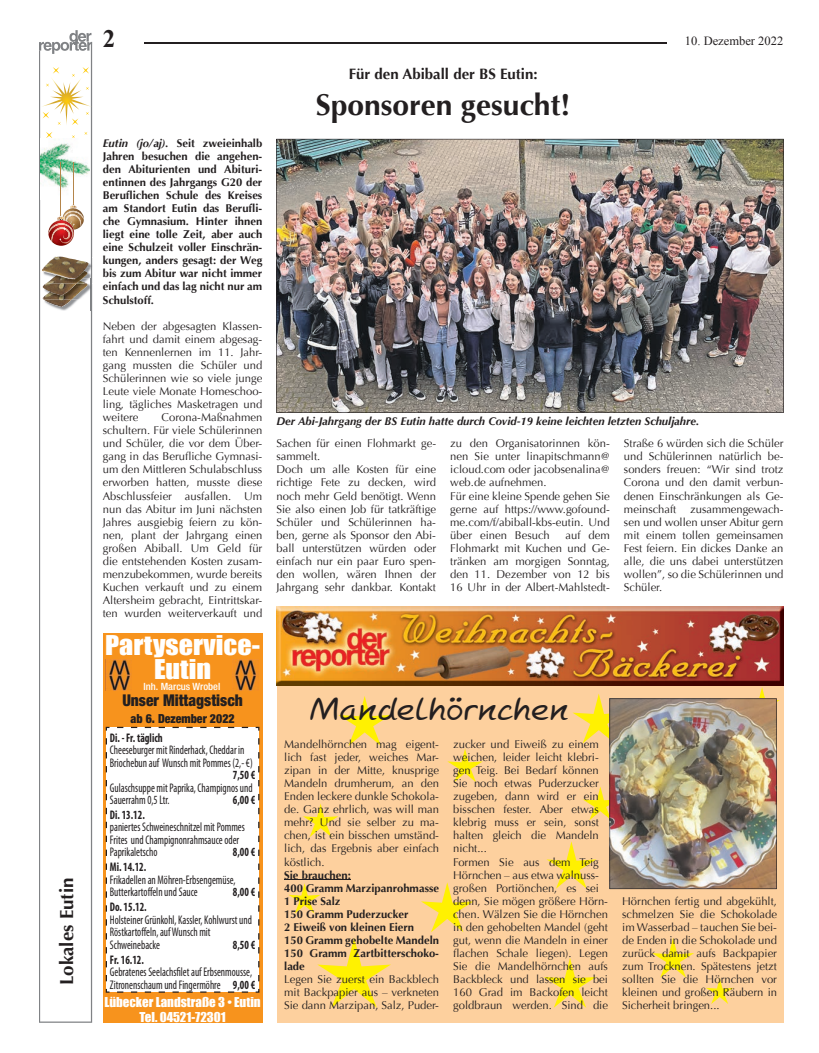
<style>
.page{position:relative;width:819px;height:1053px;background:#fff}
.page>*{position:absolute;margin:0;border:0;box-sizing:border-box;transform-origin:0 0}
.t1{font:700 30px "Optima";color:#231f20}
.t2{font:30px "Mcgannahan";color:#231f20;scale:1.2 1}
.t3{font:25px/23.8px "Impact";color:#fff;text-align:center;scale:1.12 1}
.t4{font:700 25px "Times New Roman";color:#231f20}
.t5{font:700 18.75px "Optima";color:#231f20}
.t6{font:900 condensed 16.25px "Helvetica Neue";color:#231f20;scale:.95 1}
.t7{font:700 15px "Optima";color:#231f20}
.t8{font:condensed 12.5px/12.5px "Myriad Pro";color:#231f20;scale:.85 1}
.t9{font:12.5px/15px "Impact";color:#fff;text-align:center;scale:1.04 1}
.t10{font:700 condensed 12.5px "Myriad Pro";color:#231f20;scale:.85 1}
.t11{font:900 condensed 12.5px "Helvetica Neue";color:#231f20;scale:.95 1}
.t12{font:12.5px "Times New Roman";color:#231f20}
.t13{font:11.25px/13px "Optima";color:#231f20;text-align:justify}
.t14{font:700 11.25px/13px "Optima";color:#231f20;text-align:justify}
.t15{font:italic 700 11.25px "Optima";color:#231f20}
.t16{font:500 condensed 10px "Helvetica Neue";color:#fff;scale:1.04 1}
.s1{font-style:italic}
.s2{font-weight:700}
</style>
<div class="page">
<hr style="left:144px;top:43px;width:522px;height:1px;background:#231f20">
<div style="left:103px;top:632px;width:159px;height:390px;background:#f7931d"></div>
<div style="left:105px;top:726px;width:155px;height:267px;background:#fff"></div>
<img style="left:232px;top:659px;width:26px;height:31px">
<img style="left:106px;top:659px;width:26px;height:31px">
<img style="left:276px;top:139px;width:507px;height:274px">
<div style="left:277px;top:671px;width:506px;height:351px;background:#fdd09e"></div>
<img style="left:276px;top:606px;width:507px;height:79px">
<svg style="left:303px;top:803px;width:35px;height:34px"></svg>
<svg style="left:421px;top:882px;width:52px;height:50px"></svg>
<svg style="left:317px;top:938px;width:74px;height:69px"></svg>
<svg style="left:544px;top:958px;width:52px;height:49px"></svg>
<svg style="left:652px;top:938px;width:42px;height:39px"></svg>
<svg style="left:289px;top:883px;width:31px;height:30px"></svg>
<svg style="left:706px;top:978px;width:27px;height:25px"></svg>
<svg style="left:338px;top:696px;width:53px;height:49px"></svg>
<svg style="left:447px;top:749px;width:36px;height:33px"></svg>
<svg style="left:39px;top:54px;width:53px;height:968px"></svg>
<svg style="left:39px;top:30px;width:53px;height:24px"></svg>
<img style="left:44px;top:299px;width:33px;height:12px">
<img style="left:43px;top:297px;width:29px;height:10px">
<svg style="left:41px;top:67px;width:51px;height:58px"></svg>
<svg style="left:46px;top:132px;width:6px;height:6px"></svg>
<img style="left:44px;top:295px;width:33px;height:4px">
<img style="left:43px;top:283px;width:34px;height:12px">
<svg style="left:44px;top:279px;width:8px;height:17px"></svg>
<svg style="left:77px;top:258px;width:16px;height:53px"></svg>
<img style="left:46px;top:279px;width:42px;height:4px">
<img style="left:42px;top:256px;width:46px;height:23px">
<img style="left:41px;top:138px;width:49px;height:62px">
<hr style="left:73px;top:162px;width:1px;height:42px;background:#b4854b">
<img style="left:77px;top:208px;width:7px;height:22px">
<img style="left:77px;top:211px;width:7px;height:15px">
<hr style="left:61px;top:162px;width:1px;height:53px;background:#b4854b">
<img style="left:48px;top:220px;width:26px;height:26px">
<img style="left:48px;top:223px;width:26px;height:20px">
<svg style="left:57px;top:204px;width:20px;height:27px"></svg>
<img style="left:546px;top:687px;width:233px;height:202px">
<hr style="left:284px;top:879px;width:67px;height:1px;background:#231f20">
<p class="t5" style="left:56px;top:985px;width:109px;rotate:-90deg">Lokales Eutin</p>
<p class="t4" style="left:103px;top:21px;width:14px">2</p>
<p class="t12" style="left:685px;top:32px;width:100px">10. Dezember 2022</p>
<p class="t14" style="left:103px;top:136px;width:161px"><span class="s1">Eutin (jo/aj).</span> Seit zweieinhalb Jahren besuchen die angehen&shy;den Abiturienten und Abituri&shy;entinnen des Jahrgangs G20 der Beruflichen Schule des Kreises am Standort Eutin das Berufli&shy;che Gymnasium. Hinter ihnen liegt eine tolle Zeit, aber auch eine Schulzeit voller Einschrän&shy;kungen, anders gesagt: der Weg bis zum Abitur war nicht immer einfach und das lag nicht nur am Schulstoff.</p>
<p class="t13" style="left:103px;top:319px;width:161px">Neben der abgesagten Klassen&shy;fahrt und damit einem abgesag&shy;ten Kennenlernen im 11. Jahr&shy;gang mussten die Schüler und Schülerinnen wie so viele junge Leute viele Monate Homeschoo&shy;ling, tägliches Masketragen und weitere</p>
<p class="t13" style="left:103px;top:411px;width:161px;text-indent:59px">Corona-Maßnahmen schultern. Für viele Schülerinnen und Schüler, die vor dem Über&shy;gang in das Berufliche Gymnasi&shy;um den Mittleren Schulabschluss erworben hatten, musste diese Abschlussfeier ausfallen. Um nun das Abitur im Juni nächsten Jahres ausgiebig feiern zu kön&shy;nen, plant der Jahrgang einen großen Abiball. Um Geld für die entstehenden Kosten zusam&shy;menzubekommen, wurde bereits Kuchen verkauft und zu einem Altersheim gebracht, Eintrittskar&shy;ten wurden weiterverkauft und</p>
<p class="t3" style="left:105px;top:633px;width:140px">Partyservice-<br>Eutin</p>
<p class="t16" style="left:143px;top:680px;width:75px">Inh. Marcus Wrobel</p>
<p class="t6" style="left:122px;top:690px;width:128px">Unser Mittagstisch</p>
<p class="t11" style="left:130px;top:711px;width:111px">ab 6. Dezember 2022</p>
<p class="t10" style="left:110px;top:730px;width:64px">Di. - Fr. täglich</p>
<p class="t8" style="left:110px;top:743px;width:160px">Cheeseburger mit Rinderhack, Cheddar in</p>
<p class="t8" style="left:110px;top:756px;width:169px">Briochebun auf Wunsch mit Pommes (2,- €)</p>
<p class="t10" style="left:233px;top:768px;width:28px">7,50 €</p>
<p class="t8" style="left:110px;top:781px;width:169px">Gulaschsuppe mit Paprika, Champignos und</p>
<p class="t8" style="left:110px;top:793px;width:72px">Sauerrahm 0,5 Ltr.</p>
<p class="t10" style="left:233px;top:793px;width:28px">6,00 €</p>
<p class="t8" style="left:110px;top:808px;width:160px"><span class="s2">Di. 13.12.<br></span>paniertes Schweineschnitzel mit Pommes<br>Frites und Champignonrahmsauce oder<br>Paprikaletscho</p>
<p class="t10" style="left:233px;top:845px;width:28px">8,00 €</p>
<p class="t8" style="left:110px;top:861px;width:149px"><span class="s2">Mi. 14.12.<br></span>Frikadellen an Möhren-Erbsengemüse,<br>Butterkartoffeln und Sauce</p>
<p class="t10" style="left:233px;top:885px;width:28px">8,00 €</p>
<p class="t8" style="left:110px;top:901px;width:169px"><span class="s2">Do. 15.12.<br></span>Holsteiner Grünkohl, Kassler, Kohlwurst und<br>Röstkartoffeln, auf Wunsch mit<br>Schweinebacke</p>
<p class="t10" style="left:233px;top:937px;width:28px">8,50 €</p>
<p class="t8" style="left:110px;top:953px;width:172px"><span class="s2">Fr. 16.12.<br></span>Gebratenes Seelachsfilet auf Erbsenmousse,<br>Zitronenschaum und Fingermöhre <span class="s2">9,00 €</span></p>
<p class="t9" style="left:104px;top:994px;width:152px">Lübecker Landstraße 3 • Eutin<br>Tel. 04521-72301</p>
<p class="t7" style="left:349px;top:65px;width:190px">Für den Abiball der BS Eutin:</p>
<p class="t1" style="left:316px;top:87px;width:256px">Sponsoren gesucht!</p>
<p class="t15" style="left:276px;top:414px;width:424px">Der Abi-Jahrgang der BS Eutin hatte durch Covid-19 keine leichten letzten Schuljahre.</p>
<p class="t13" style="left:276px;top:437px;width:161px;text-align:left">Sachen für einen Flohmarkt ge&shy;sammelt.<br>Doch um alle Kosten für eine richtige Fete zu decken, wird noch mehr Geld benötigt. Wenn<br>Sie also einen Job für tatkräftige<br>Schüler und Schülerinnen ha&shy;ben, gerne als Sponsor den Abi&shy;ball unterstützen würden oder einfach nur ein paar Euro spen&shy;den wollen, wären Ihnen der<br>Jahrgang sehr dankbar. Kontakt</p>
<p class="t13" style="left:450px;top:437px;width:161px;text-align:left">zu den Organisatorinnen kön&shy;nen Sie unter linapitschmann@ icloud.com oder jacobsenalina@ web.de aufnehmen.<br>Für eine kleine Spende gehen Sie gerne auf https://www.gofound&shy;me.com/f/abiball-kbs-eutin. Und über einen Besuch</p>
<p class="t13" style="left:450px;top:528px;width:161px;text-indent:115px">auf dem Flohmarkt mit Kuchen und Ge&shy;tränken am morgigen Sonntag, den 11. Dezember von 12 bis 16 Uhr in der Albert-Mahlstedt-</p>
<p class="t13" style="left:624px;top:437px;width:161px">Straße 6 würden sich die Schüler und Schülerinnen natürlich be&shy;sonders freuen: “Wir sind trotz Corona und den damit verbun&shy;denen Einschränkungen als Ge&shy;meinschaft zusammengewach&shy;sen und wollen unser Abitur gern mit einem tollen gemeinsamen Fest feiern. Ein dickes Danke an alle, die uns dabei unterstützen wollen”, so die Schülerinnen und Schüler.</p>
<p class="t2" style="left:310px;top:689px;width:217px">Mandelhörnchen</p>
<p class="t13" style="left:284px;top:737px;width:156px;text-align:left">Mandelhörnchen mag eigent&shy;lich fast jeder, weiches Mar&shy;zipan in der Mitte, knusprige<br>Mandeln drumherum, an den<br>Enden leckere dunkle Schokola&shy;de. Ganz ehrlich, was will man mehr? Und sie selber zu ma&shy;chen, ist ein bisschen umständ&shy;lich, das Ergebnis aber einfach köstlich.<br><span class="s2">Sie brauchen:<br>400 Gramm Marzipanrohmasse<br>1 Prise Salz<br>150 Gramm Puderzucker<br>2 Eiweiß von kleinen Eiern<br>150 Gramm gehobelte Mandeln<br>150 Gramm Zartbitterschoko&shy;lade<br></span>Legen Sie zuerst ein Backblech mit Backpapier aus – verkneten<br>Sie dann Marzipan, Salz, Puder-</p>
<p class="t13" style="left:453px;top:737px;width:156px;text-align:left">zucker und Eiweiß zu einem weichen, leider leicht klebri&shy;gen Teig. Bei Bedarf können<br>Sie noch etwas Puderzucker zugeben, dann wird er ein bisschen fester. Aber etwas klebrig muss er sein, sonst halten gleich die Mandeln nicht...<br>Formen Sie aus dem Teig<br>Hörnchen – aus etwa walnuss&shy;großen Portiönchen, es sei denn, Sie mögen größere Hörn&shy;chen. Wälzen Sie die Hörnchen in den gehobelten Mandel (geht gut, wenn die Mandeln in einer flachen Schale liegen). Legen<br>Sie die Mandelhörnchen aufs<br>Backbleck und lassen sie bei<br>160 Grad im Backofen leicht goldbraun werden. Sind die</p>
<p class="t13" style="left:622px;top:894px;width:156px">Hörnchen fertig und abgekühlt, schmelzen Sie die Schokolade im Wasserbad – tauchen Sie bei&shy;de Enden in die Schokolade und zurück damit aufs Backpapier zum Trocknen. Spätestens jetzt sollten Sie die Hörnchen vor kleinen und großen Räubern in Sicherheit bringen...</p>
</div>
